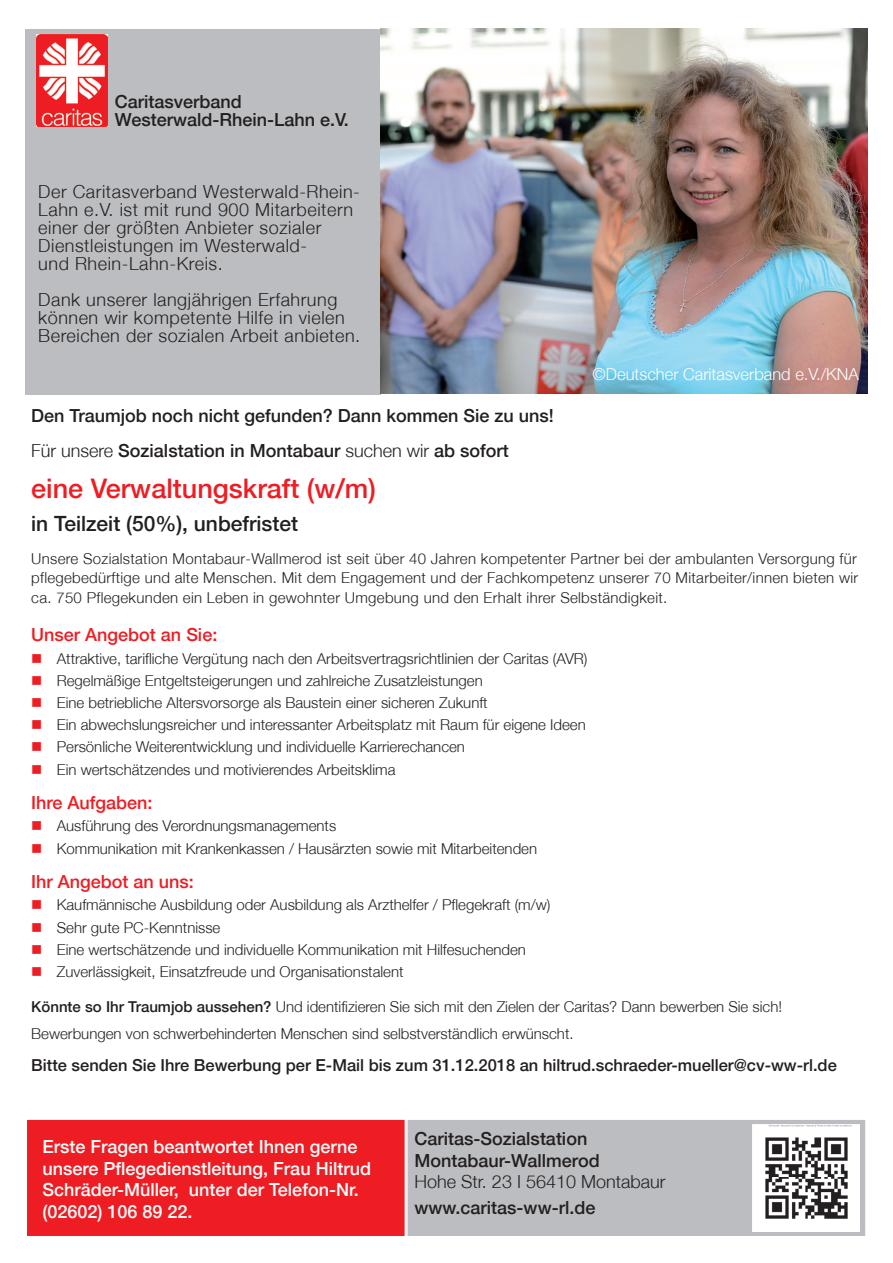
<style>
.page{position:relative;width:893px;height:1263px;background:#fff}
.page>*{position:absolute;margin:0;border:0;box-sizing:border-box;transform-origin:0 0}
.t1{font:500 27px "Helvetica Neue";color:#ee1d23}
.t2{font:500 21px "Helvetica Neue";color:#231f20}
.t3{font:300 18px/18px "Helvetica Neue";letter-spacing:.03em;color:#231f20}
.t4{font:500 18px/18px "Helvetica Neue";color:#231f20}
.t5{font:500 18px/21.6px "Helvetica Neue";color:#fff}
.t6{font:500 18px "Helvetica Neue";color:#ee1d23}
.t7{font:300 18px "Helvetica Neue";color:#231f20}
.t8{font:500 16.5px "Helvetica Neue";color:#231f20}
.t9{font:300 16.5px "Helvetica Neue";color:#fff}
.t10{font:300 15px/19.5px "Helvetica Neue";color:#231f20;text-align:justify}
.s1{font-weight:300}
.s2{color:#ee1d23}
.s3{font-weight:500}
</style>
<div class="page">
<div style="left:407px;top:1119px;width:459px;height:118px;background:#bcbdc0"></div>
<div style="left:406px;top:1118px;width:461px;height:119px;border:2px solid #fff"></div>
<img style="left:753px;top:1124px;width:107px;height:107px">
<div style="left:26px;top:1118px;width:380px;height:119px;background:#ee1d23;border:2px solid #fff"></div>
<div style="left:26px;top:29px;width:355px;height:365px;background:#bcbdc0"></div>
<img style="left:37px;top:34px;width:70px;height:93px">
<img style="left:381px;top:29px;width:486px;height:364px">
<p class="t4" style="left:115px;top:92px;width:236px">Caritasverband<br>Westerwald-Rhein-Lahn e.V.</p>
<p class="t3" style="left:38px;top:182px;width:323px">Der Caritasverband Westerwald-Rhein-Lahn e.V. ist mit rund 900 Mitarbeitern einer der größten Anbieter sozialer Dienstleistungen im Westerwald-<br>und Rhein-Lahn-Kreis.</p>
<p class="t3" style="left:38px;top:290px;width:323px">Dank unserer langjährigen Erfahrung können wir kompetente Hilfe in vielen<br>Bereichen der sozialen Arbeit anbieten.</p>
<p class="t9" style="left:593px;top:364px;width:268px">©Deutscher Caritasverband e.V./KNA</p>
<p class="t4" style="left:31px;top:399px;width:524px;line-height:34.3px">Den Traumjob noch nicht gefunden? Dann kommen Sie zu uns!<br><span class="s1">Für unsere</span> Sozialstation in Montabaur <span class="s1">suchen wir</span> ab sofort</p>
<h1 class="t1" style="left:31px;top:472px;width:346px">eine Verwaltungskraft (w/m)</h1>
<h2 class="t2" style="left:31px;top:511px;width:268px">in Teilzeit (50%), unbefristet</h2>
<p class="t10" style="left:31px;top:548px;width:828px">Unsere Sozialstation Montabaur-Wallmerod ist seit über 40 Jahren kompetenter Partner bei der ambulanten Versorgung für pflegebedürftige und alte Menschen. Mit dem Engagement und der Fachkompetenz unserer 70 Mitarbeiter/innen bieten wir ca. 750 Pflegekunden ein Leben in gewohnter Umgebung und den Erhalt ihrer Selbständigkeit.</p>
<p class="t6" style="left:31px;top:624px;width:188px">Unser Angebot an Sie:</p>
<p class="t10" style="left:31px;top:648px;width:558px"><span class="s2">■</span> Attraktive, tarifliche Vergütung nach den Arbeitsvertragsrichtlinien der Caritas (AVR)</p>
<p class="t10" style="left:31px;top:670px;width:453px"><span class="s2">■</span> Regelmäßige Entgeltsteigerungen und zahlreiche Zusatzleistungen</p>
<p class="t10" style="left:31px;top:693px;width:458px"><span class="s2">■</span> Eine betriebliche Altersvorsorge als Baustein einer sicheren Zukunft</p>
<p class="t10" style="left:31px;top:715px;width:556px"><span class="s2">■</span> Ein abwechslungsreicher und interessanter Arbeitsplatz mit Raum für eigene Ideen</p>
<p class="t10" style="left:31px;top:737px;width:435px"><span class="s2">■</span> Persönliche Weiterentwicklung und individuelle Karrierechancen</p>
<p class="t10" style="left:31px;top:759px;width:366px"><span class="s2">■</span> Ein wertschätzendes und motivierendes Arbeitsklima</p>
<p class="t6" style="left:31px;top:792px;width:123px">Ihre Aufgaben:</p>
<p class="t10" style="left:31px;top:816px;width:307px"><span class="s2">■</span> Ausführung des Verordnungsmanagements</p>
<p class="t10" style="left:31px;top:838px;width:507px"><span class="s2">■</span> Kommunikation mit Krankenkassen / Hausärzten sowie mit Mitarbeitenden</p>
<p class="t6" style="left:31px;top:871px;width:164px">Ihr Angebot an uns:</p>
<p class="t10" style="left:31px;top:895px;width:521px"><span class="s2">■</span> Kaufmännische Ausbildung oder Ausbildung als Arzthelfer / Pflegekraft (m/w)</p>
<p class="t10" style="left:31px;top:917px;width:191px"><span class="s2">■</span> Sehr gute PC-Kenntnisse</p>
<p class="t10" style="left:31px;top:939px;width:496px"><span class="s2">■</span> Eine wertschätzende und individuelle Kommunikation mit Hilfesuchenden</p>
<p class="t10" style="left:31px;top:961px;width:374px"><span class="s2">■</span> Zuverlässigkeit, Einsatzfreude und Organisationstalent</p>
<p class="t10" style="left:31px;top:993px;width:752px;line-height:26.5px"><span class="s3">Könnte so Ihr Traumjob aussehen?</span> Und identifizieren Sie sich mit den Zielen der Caritas? Dann bewerben Sie sich!<br>Bewerbungen von schwerbehinderten Menschen sind selbstverständlich erwünscht.</p>
<p class="t8" style="left:31px;top:1055px;width:807px">Bitte senden Sie Ihre Bewerbung per E-Mail bis zum 31.12.2018 an hiltrud.schraeder-mueller@cv-ww-rl.de</p>
<p class="t5" style="left:43px;top:1136px;width:330px">Erste Fragen beantwortet Ihnen gerne unsere Pflegedienstleitung, Frau Hiltrud Schräder-Müller, unter der Telefon-Nr. (02602) 106 89 22.</p>
<p class="t4" style="left:415px;top:1128px;width:187px;line-height:21.6px">Caritas-Sozialstation<br>Montabaur-Wallmerod</p>
<p class="t7" style="left:415px;top:1171px;width:252px">Hohe Str. 23 I 56410 Montabaur</p>
<p class="t4" style="left:415px;top:1199px;width:182px">www.caritas-ww-rl.de</p>
</div>
